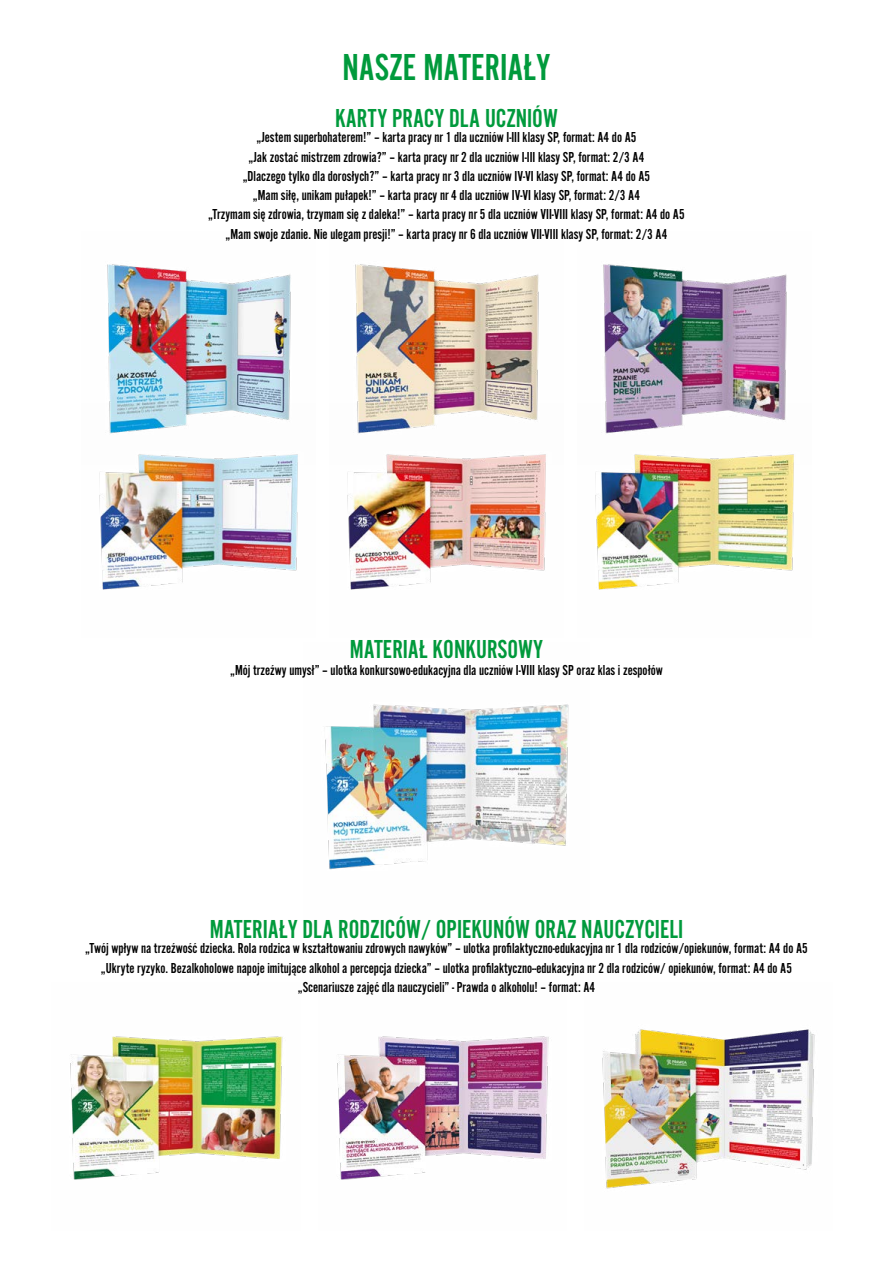
<style>
.page{position:relative;width:893px;height:1263px;background:#fff}
.page>*{position:absolute;margin:0;border:0;box-sizing:border-box;transform-origin:0 0}
.t1{font:39px "Alternate Gothic Pro No 2";color:#009a3c}
.t2{font:27px "Alternate Gothic Pro No 2";color:#009a3c}
.t3{font:15px/19.2px "Alternate Gothic Pro No 2";color:#000;text-align:center}
</style>
<div class="page">
<img style="left:325px;top:704px;width:244px;height:166px">
<img style="left:107px;top:264px;width:184px;height:140px">
<img style="left:603px;top:264px;width:184px;height:140px">
<img style="left:355px;top:264px;width:184px;height:140px">
<img style="left:347px;top:404px;width:199px;height:186px">
<img style="left:99px;top:404px;width:199px;height:186px">
<img style="left:595px;top:404px;width:199px;height:186px">
<img style="left:70px;top:1036px;width:213px;height:144px">
<img style="left:602px;top:1029px;width:213px;height:160px">
<img style="left:337px;top:1036px;width:212px;height:144px">
<h1 class="t1" style="left:342px;top:47px;width:210px">NASZE MATERIAŁY</h1>
<h2 class="t2" style="left:335px;top:105px;width:224px">KARTY PRACY DLA UCZNIÓW</h2>
<p class="t3" style="left:208px;top:128px;width:478px">„Jestem superbohaterem!” – karta pracy nr 1 dla uczniów I-III klasy SP, format: A4 do A5<br>„Jak zostać mistrzem zdrowia?” – karta pracy nr 2 dla uczniów I-III klasy SP, format: 2/3 A4<br>„Dlaczego tylko dla dorosłych?” – karta pracy nr 3 dla uczniów IV-VI klasy SP, format: A4 do A5<br>„Mam siłę, unikam pułapek!” – karta pracy nr 4 dla uczniów IV-VI klasy SP, format: 2/3 A4<br>„Trzymam się zdrowia, trzymam się z daleka!” – karta pracy nr 5 dla uczniów VII-VIII klasy SP, format: A4 do A5 „Mam swoje zdanie. Nie ulegam presji!” – karta pracy nr 6 dla uczniów VII-VIII klasy SP, format: 2/3 A4</p>
<h2 class="t2" style="left:350px;top:636px;width:195px">MATERIAŁ KONKURSOWY</h2>
<p class="t3" style="left:230px;top:660px;width:434px">„Mój trzeźwy umysł” – ulotka konkursowo-edukacyjna dla uczniów I-VIII klasy SP oraz klas i zespołów</p>
<h2 class="t2" style="left:210px;top:916px;width:475px">MATERIAŁY DLA RODZICÓW/ OPIEKUNÓW ORAZ NAUCZYCIELI</h2>
<p class="t3" style="left:85px;top:939px;width:724px">„Twój wpływ na trzeźwość dziecka. Rola rodzica w kształtowaniu zdrowych nawyków” – ulotka profilaktyczno-edukacyjna nr 1 dla rodziców/opiekunów, format: A4 do A5 „Ukryte ryzyko. Bezalkoholowe napoje imitujące alkohol a percepcja dziecka” – ulotka profilaktyczno--edukacyjna nr 2 dla rodziców/ opiekunów, format: A4 do A5 „Scenariusze zajęć dla nauczycieli” - Prawda o alkoholu! – format: A4</p>
</div>
